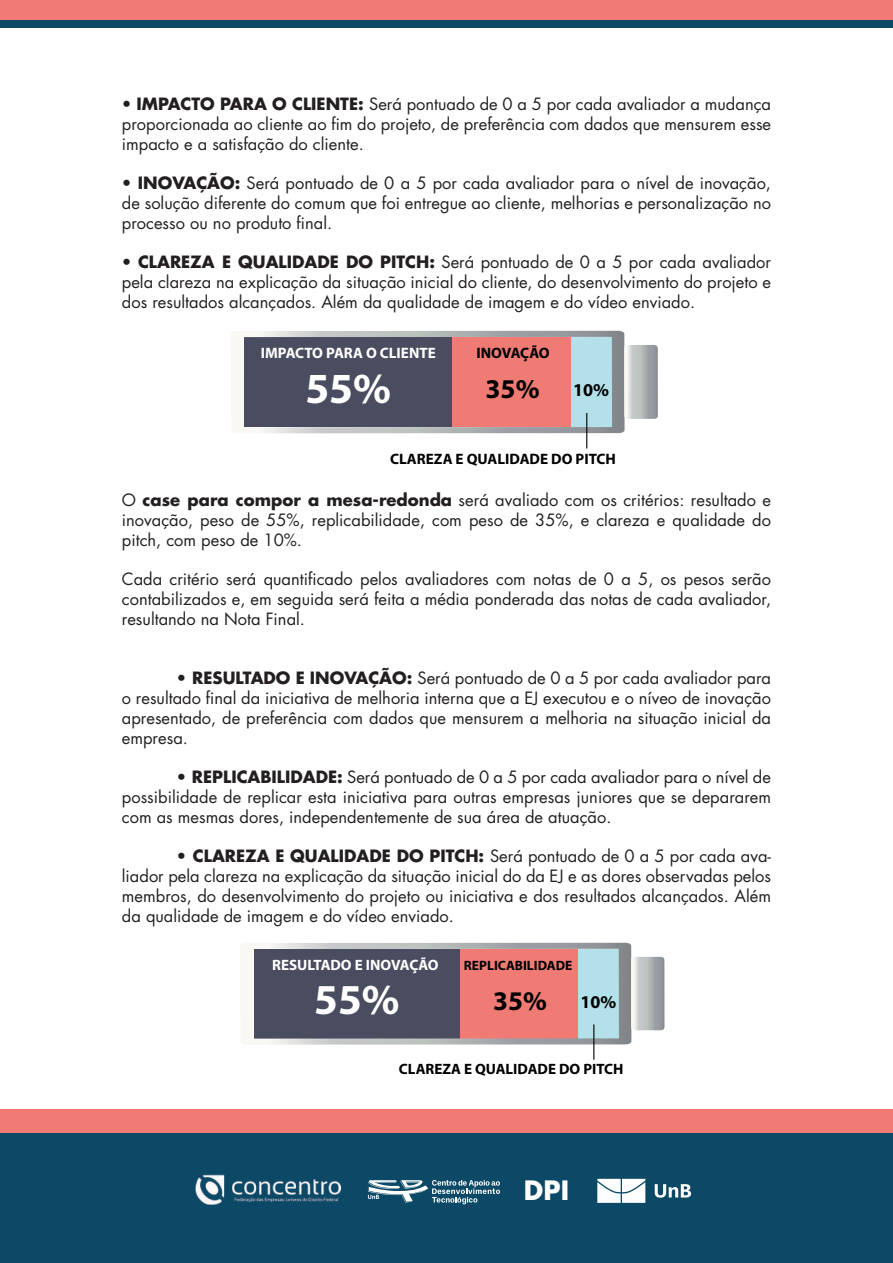
<style>
.page{position:relative;width:893px;height:1263px;background:#fff}
.page>*{position:absolute;margin:0;border:0;box-sizing:border-box;transform-origin:0 0}
.t1{font:700 43.05px "Myriad Pro";color:#fff}
.t2{font:700 42.9px "Myriad Pro";color:#fff}
.t3{font:700 27.15px "Myriad Pro";color:#000001}
.t4{font:700 27px "Myriad Pro";color:#000001}
.t5{font:700 25.95px "Futura Std";color:#fff}
.t6{font:16.5px/19.8px "Futura Std";color:#231f20;text-align:justify}
.t7{font:700 15.15px "Myriad Pro";color:#000001}
.t8{font:700 15.15px "Myriad Pro";color:#fff}
.t9{font:700 15px "Myriad Pro";color:#000001}
.t10{font:700 15px "Myriad Pro";color:#fff}
.t11{font:700 13.5px "Myriad Pro";color:#000001}
.s1{font-weight:700}
.s2{font-size:18.15px}
.s3{font-size:18px}
</style>
<div class="page">
<div style="left:0;top:1110px;width:893px;height:153px;background:#f17b74"></div>
<div style="left:0;top:1134px;width:893px;height:129px;background:#0b4966"></div>
<div style="left:0;top:0;width:893px;height:20px;background:#f17b74"></div>
<div style="left:0;top:20px;width:893px;height:8px;background:#0b4966"></div>
<svg style="left:231px;top:331px;width:427px;height:102px;background:#978187"></svg>
<hr style="left:586px;top:413px;width:1px;height:35px;background:#000001">
<svg style="left:241px;top:943px;width:423px;height:102px;background:#988188"></svg>
<hr style="left:593px;top:1024px;width:1px;height:36px;background:#000001">
<svg style="left:368px;top:1180px;width:132px;height:24px"></svg>
<svg style="left:597px;top:1179px;width:48px;height:24px"></svg>
<svg style="left:655px;top:1184px;width:36px;height:14px"></svg>
<img style="left:196px;top:1175px;width:144px;height:29px">
<p class="t6" style="left:122px;top:94px;width:651px">• <span class="s1">IMPACTO PARA O CLIENTE:</span> Será pontuado de 0 a 5 por cada avaliador a mudança proporcionada ao cliente ao fim do projeto, de preferência com dados que mensurem esse impacto e a satisfação do cliente.</p>
<p class="t6" style="left:122px;top:173px;width:651px">• <span class="s1">INOVAÇÃO:</span> Será pontuado de 0 a 5 por cada avaliador para o nível de inovação, de solução diferente do comum que foi entregue ao cliente, melhorias e personalização no processo ou no produto final.</p>
<p class="t6" style="left:122px;top:253px;width:651px">• <span class="s1">CLAREZA E QUALIDADE DO PITCH:</span> Será pontuado de 0 a 5 por cada avaliador pela clareza na explicação da situação inicial do cliente, do desenvolvimento do projeto e dos resultados alcançados. Além da qualidade de imagem e do vídeo enviado.</p>
<p class="t8" style="left:261px;top:343px;width:177px">IMPACTO PARA O CLIENTE</p>
<p class="t7" style="left:476px;top:343px;width:75px">INOVAÇÃO</p>
<h1 class="t1" style="left:305px;top:360px;width:87px">55%</h1>
<h3 class="t3" style="left:486px;top:371px;width:125px">35% <span class="s2">10%</span></h3>
<p class="t7" style="left:390px;top:449px;width:227px">CLAREZA E QUALIDADE DO PITCH</p>
<p class="t6" style="left:122px;top:490px;width:651px">O <span class="s1">case para compor a mesa-redonda</span> será avaliado com os critérios: resultado e inovação, peso de 55%, replicabilidade, com peso de 35%, e clareza e qualidade do pitch, com peso de 10%.</p>
<p class="t6" style="left:122px;top:569px;width:651px">Cada critério será quantificado pelos avaliadores com notas de 0 a 5, os pesos serão contabilizados e, em seguida será feita a média ponderada das notas de cada avaliador, resultando na Nota Final.</p>
<p class="t6" style="left:122px;top:668px;width:651px;text-indent:54px"><span class="s1">• RESULTADO E INOVAÇÃO:</span> Será pontuado de 0 a 5 por cada avaliador para o resultado final da iniciativa de melhoria interna que a EJ executou e o níveo de inovação apresentado, de preferência com dados que mensurem a melhoria na situação inicial da empresa.</p>
<p class="t6" style="left:122px;top:767px;width:651px;text-indent:54px"><span class="s1">• REPLICABILIDADE:</span> Será pontuado de 0 a 5 por cada avaliador para o nível de possibilidade de replicar esta iniciativa para outras empresas juniores que se depararem com as mesmas dores, independentemente de sua área de atuação.</p>
<p class="t6" style="left:122px;top:847px;width:651px;text-indent:54px"><span class="s1">• CLAREZA E QUALIDADE DO PITCH:</span> Será pontuado de 0 a 5 por cada ava&shy;liador pela clareza na explicação da situação inicial do da EJ e as dores observadas pelos membros, do desenvolvimento do projeto ou iniciativa e dos resultados alcançados. Além da qualidade de imagem e do vídeo enviado.</p>
<p class="t10" style="left:272px;top:955px;width:168px">RESULTADO E INOVAÇÃO</p>
<p class="t11" style="left:464px;top:956px;width:110px">REPLICABILIDADE</p>
<h2 class="t2" style="left:314px;top:972px;width:87px">55%</h2>
<h3 class="t4" style="left:493px;top:983px;width:124px">35% <span class="s3">10%</span></h3>
<p class="t9" style="left:399px;top:1059px;width:226px">CLAREZA E QUALIDADE DO PITCH</p>
<h3 class="t5" style="left:524px;top:1173px;width:47px">DPI</h3>
</div>
